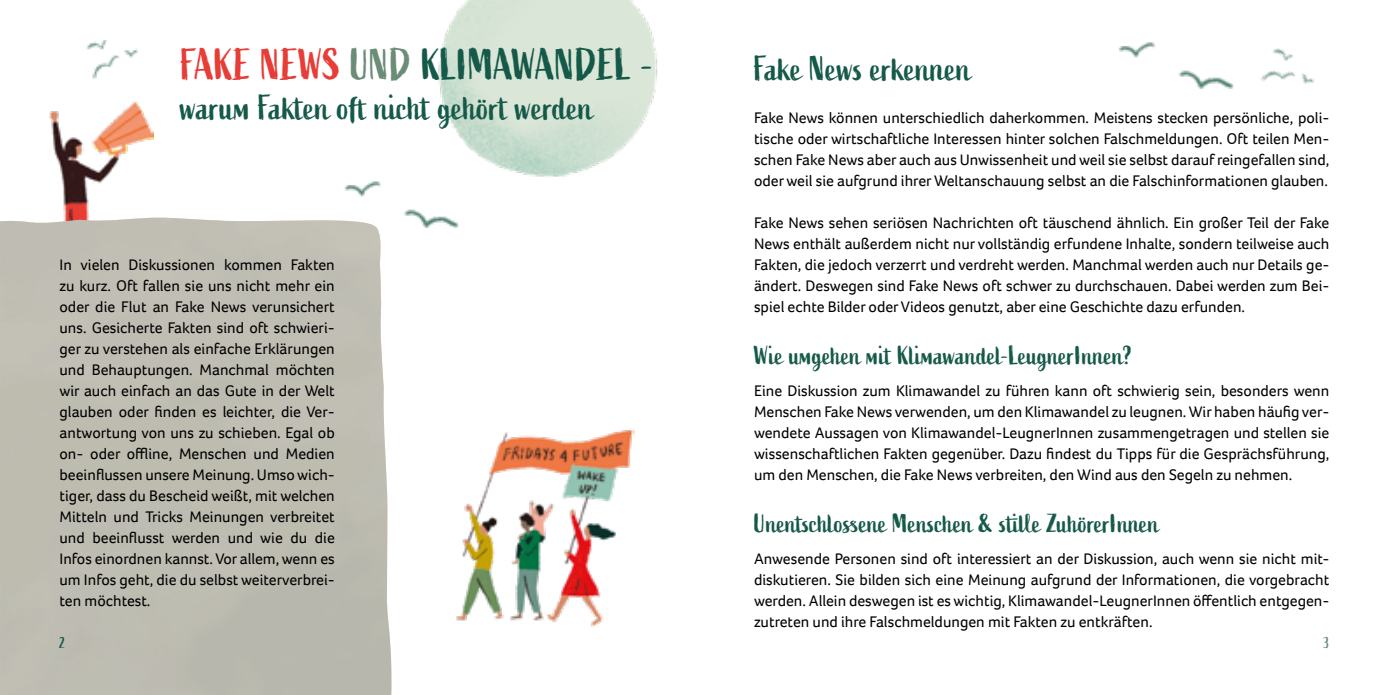
<style>
.page{position:relative;width:1389px;height:695px;background:#fff}
.page>*{position:absolute;margin:0;border:0;box-sizing:border-box;transform-origin:0 0}
.t1{font:43.75px "Active";letter-spacing:.005em;color:#155949}
.t2{font:35px "Active";color:#155949}
.t3{font:26.25px "Active";color:#155949}
.t4{font:15.75px/21px "Foco";color:#000;text-align:justify}
.t5{font:15.75px "Active";color:#155949}
.t6{font:15.75px "Active";color:#6b8c77}
.s1{color:#e83c36}
.s2{color:#6b8c77}
</style>
<div class="page">
<img style="left:49px;top:102px;width:105px;height:115px">
<div style="left:0;top:217px;width:392px;height:477px;background:#bebdb2"></div>
<img style="left:438px;top:0;width:219px;height:177px">
<img style="left:86px;top:40px;width:52px;height:39px">
<img style="left:1261px;top:48px;width:54px;height:36px">
<img style="left:456px;top:429px;width:179px;height:198px">
<img style="left:1119px;top:42px;width:115px;height:47px">
<img style="left:340px;top:174px;width:123px;height:65px">
<h1 class="t1" style="left:181px;top:40px;width:475px"><span class="s1">FAKE NEWS</span> <span class="s2">UND</span> KLIMAWANDEL -</h1>
<h2 class="t2" style="left:181px;top:88px;width:414px">warum Fakten oft nicht gehört werden</h2>
<p class="t4" style="left:60px;top:254px;width:277px">In vielen Diskussionen kommen Fakten zu kurz. Oft fallen sie uns nicht mehr ein oder die Flut an Fake News verunsichert uns. Gesicherte Fakten sind oft schwieri&shy;ger zu verstehen als einfache Erklärungen und Behauptungen. Manchmal möchten wir auch einfach an das Gute in der Welt glauben oder finden es leichter, die Ver&shy;antwortung von uns zu schieben. Egal ob on- oder offline, Menschen und Medien beeinflussen unsere Meinung. Umso wich&shy;tiger, dass du Bescheid weißt, mit welchen Mitteln und Tricks Meinungen verbreitet und beeinflusst werden und wie du die Infos einordnen kannst. Vor allem, wenn es um Infos geht, die du selbst weiterverbrei&shy;ten möchtest.</p>
<h2 class="t2" style="left:754px;top:48px;width:219px">Fake News erkennen</h2>
<p class="t4" style="left:754px;top:107px;width:577px">Fake News können unterschiedlich daherkommen. Meistens stecken persönliche, poli&shy;tische oder wirtschaftliche Interessen hinter solchen Falschmeldungen. Oft teilen Men&shy;schen Fake News aber auch aus Unwissenheit und weil sie selbst darauf reingefallen sind, oder weil sie aufgrund ihrer Weltanschauung selbst an die Falschinformationen glauben.</p>
<p class="t4" style="left:754px;top:212px;width:577px">Fake News sehen seriösen Nachrichten oft täuschend ähnlich. Ein großer Teil der Fake News enthält außerdem nicht nur vollständig erfundene Inhalte, sondern teilweise auch Fakten, die jedoch verzerrt und verdreht werden. Manchmal werden auch nur Details ge&shy;ändert. Deswegen sind Fake News oft schwer zu durchschauen. Dabei werden zum Bei&shy;spiel echte Bilder oder Videos genutzt, aber eine Geschichte dazu erfunden.</p>
<h3 class="t3" style="left:754px;top:340px;width:380px">Wie umgehen mit Klimawandel-LeugnerInnen?</h3>
<p class="t4" style="left:754px;top:380px;width:577px">Eine Diskussion zum Klimawandel zu führen kann oft schwierig sein, besonders wenn Menschen Fake News verwenden, um den Klimawandel zu leugnen. Wir haben häufig ver&shy;wendete Aussagen von Klimawandel-LeugnerInnen zusammengetragen und stellen sie wissenschaftlichen Fakten gegenüber. Dazu findest du Tipps für die Gesprächsführung, um den Menschen, die Fake News verbreiten, den Wind aus den Segeln zu nehmen.</p>
<h3 class="t3" style="left:754px;top:508px;width:407px">Unentschlossene Menschen &amp; stille ZuhörerInnen</h3>
<p class="t4" style="left:754px;top:548px;width:577px">Anwesende Personen sind oft interessiert an der Diskussion, auch wenn sie nicht mit&shy;diskutieren. Sie bilden sich eine Meinung aufgrund der Informationen, die vorgebracht werden. Allein deswegen ist es wichtig, Klimawandel-LeugnerInnen öffentlich entgegen&shy;zutreten und ihre Falschmeldungen mit Fakten zu entkräften.</p>
<p class="t5" style="left:60px;top:634px;width:7px">2</p>
<p class="t6" style="left:1324px;top:634px;width:7px">3</p>
</div>
